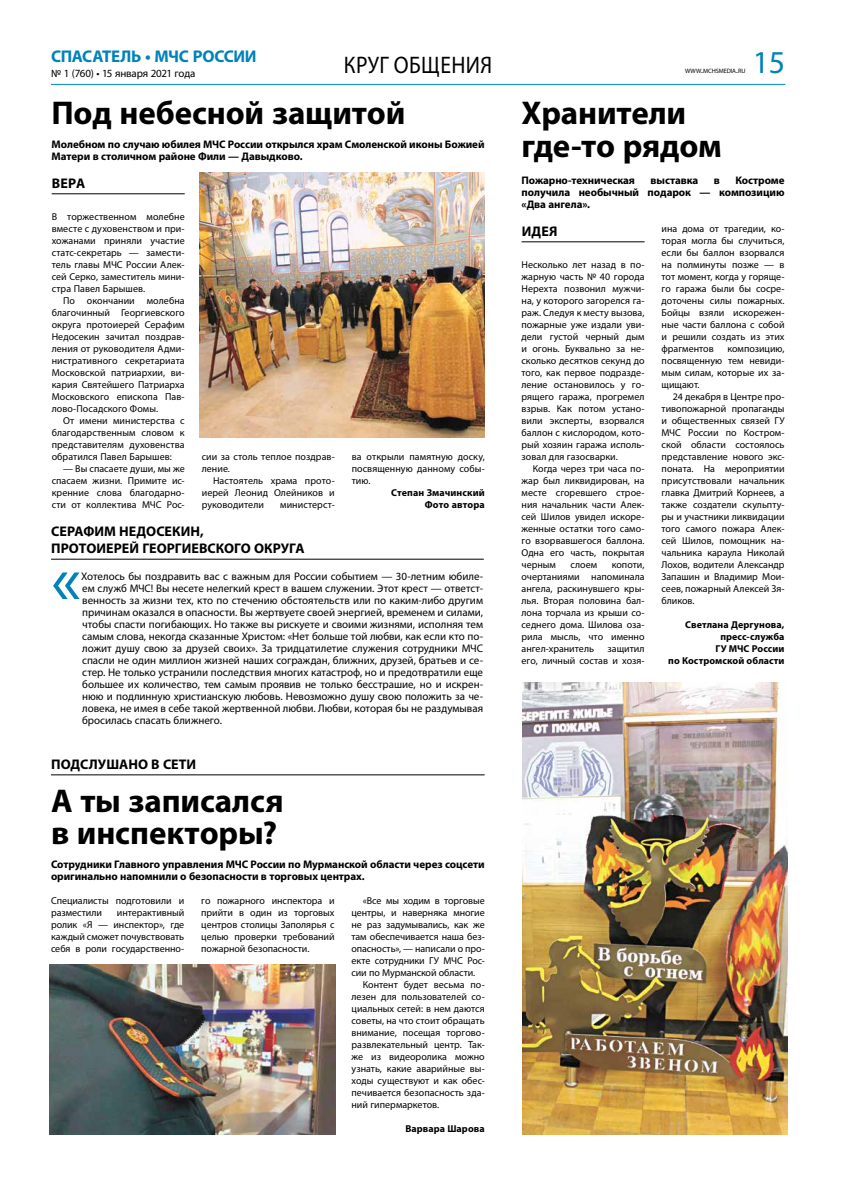
<style>
.page{position:relative;width:842px;height:1191px;background:#fff}
.page>*{position:absolute;margin:0;border:0;box-sizing:border-box;transform-origin:0 0}
.t1{font:72px "Myriad Pro";color:#0082ba}
.t2{font:700 33px/32px "Myriad Pro";letter-spacing:-.005em;color:#000}
.t3{font:32px "Myriad Pro";color:#0082ba}
.t4{font:24px "Myriad Pro";color:#000;scale:.9 1}
.t5{font:700 17px "Myriad Pro";letter-spacing:-.02em;color:#0082ba}
.t6{font:700 14px "Myriad Pro";letter-spacing:.01em;color:#000}
.t7{font:11px/12px "Myriad Pro";letter-spacing:-.005em;color:#000;text-align:justify}
.t8{font:700 11px/12px "Myriad Pro";letter-spacing:-.005em;color:#000}
.t9{font:10px/12px "Myriad Pro";color:#000;text-align:justify}
.t10{font:700 10px/12px "Myriad Pro";letter-spacing:.01em;color:#000;text-align:right}
.t11{font:6.3px "Myriad Pro";letter-spacing:-.01em;color:#000}
.s1{font-size:9px}
</style>
<div class="page">
<hr style="left:51px;top:84px;width:734px;height:1px;background:#0087bb">
<hr style="left:522px;top:241px;width:122px;height:1px;background:#000">
<hr style="left:52px;top:193px;width:133px;height:1px;background:#000">
<hr style="left:51px;top:559px;width:433px;height:1px;background:#000">
<img style="left:199px;top:173px;width:286px;height:265px">
<hr style="left:51px;top:774px;width:434px;height:1px;background:#000">
<img style="left:50px;top:964px;width:285px;height:170px">
<img style="left:523px;top:682px;width:265px;height:452px">
<h3 class="t5" style="left:51px;top:47px;width:207px">СПАСАТЕЛЬ • МЧС РОССИИ</h3>
<p class="t7" style="left:51px;top:67px;width:146px">№ 1 (760) • 15 января 2021 года</p>
<h3 class="t4" style="left:344px;top:50px;width:122px">Круг общения</h3>
<h2 class="t2" style="left:52px;top:98px;width:355px">Под небесной защитой</h2>
<p class="t8" style="left:52px;top:138px;width:434px">Молебном по случаю юбилея МЧС России открылся храм Смоленской иконы Божией<br>Матери в столичном районе Фили — Давыдково.</p>
<h3 class="t6" style="left:52px;top:175px;width:35px">ВЕРА</h3>
<p class="t9" style="left:52px;top:210px;width:135px">В торжественном молебне вместе с духовенством и при&shy;хожанами приняли участие статс-секретарь — замести&shy;тель главы МЧС России Алек&shy;сей Серко, заместитель мини&shy;стра Павел Барышев.</p>
<p class="t9" style="left:52px;top:294px;width:135px;text-indent:11px">По окончании молебна благочинный Георгиевского округа протоиерей Серафим Недосекин зачитал поздрав&shy;ления от руководителя Адми&shy;нистративного секретариата Московской патриархии, ви&shy;кария Святейшего Патриарха Московского епископа Пав&shy;лово-Посадского Фомы.</p>
<p class="t9" style="left:52px;top:414px;width:135px;text-indent:11px">От имени министерства с благодарственным словом к представителям духовенства обратился Павел Барышев:</p>
<p class="t9" style="left:52px;top:462px;width:135px;text-indent:11px">— Вы спасаете души, мы же спасаем жизни. Примите ис&shy;кренние слова благодарно&shy;сти от коллектива МЧС Рос-</p>
<p class="t9" style="left:202px;top:450px;width:135px">сии за столь теплое поздрав&shy;ление.</p>
<p class="t9" style="left:202px;top:474px;width:134px;text-indent:11px">Настоятель храма прото&shy;иерей Леонид Олейников и руководители</p>
<p class="t9" style="left:352px;top:450px;width:135px">ва открыли памятную доску, посвященную данному собы&shy;тию.</p>
<p class="t10" style="left:391px;top:486px;width:95px">Степан Змачинский<br>Фото автора</p>
<p class="t9" style="left:280px;top:498px;width:56px">министерст-</p>
<h3 class="t6" style="left:51px;top:523px;width:19px">Серафим</h3>
<h3 class="t6" style="left:119px;top:523px;width:20px">Недосекин</h3>
<h3 class="t6" style="left:200px;top:523px;width:5px">,</h3>
<h3 class="t6" style="left:51px;top:540px;width:10px">протоиере</h3>
<h3 class="t6" style="left:130px;top:540px;width:30px">й Георгиевского</h3>
<h3 class="t6" style="left:254px;top:540px;width:10px">округа</h3>
<h1 class="t1" style="left:51px;top:535px;width:32px">«</h1>
<p class="t7" style="left:81px;top:570px;width:403px">Хотелось бы поздравить вас с важным для России событием — 30-летним юбиле&shy;ем служб МЧС! Вы несете нелегкий крест в вашем служении. Этот крест — ответст&shy;венность за жизни тех, кто по стечению обстоятельств или по каким-либо другим причинам оказался в опасности. Вы жертвуете своей энергией, временем и силами, чтобы спасти погибающих. Но также вы рискуете и своими жизнями, исполняя тем самым слова, некогда сказанные Христом: «Нет больше той любви, как если кто по&shy;ложит душу свою за друзей своих». За тридцатилетие служения сотрудники МЧС спасли не один миллион жизней наших сограждан, ближних, друзей, братьев и се&shy;стер. Не только устранили последствия многих катастроф, но и предотвратили еще большее их количество, тем самым проявив не только бесстрашие, но и искрен&shy;нюю и подлинную христианскую любовь. Невозможно душу свою положить за че&shy;ловека, не имея в себе такой жертвенной любви. Любви, которая бы не раздумывая бросилась спасать ближнего.</p>
<h3 class="t6" style="left:51px;top:756px;width:21px">Подслушано</h3>
<h3 class="t6" style="left:151px;top:756px;width:21px">в сети</h3>
<h2 class="t2" style="left:51px;top:785px;width:234px">А ты записался в инспекторы?</h2>
<p class="t8" style="left:51px;top:858px;width:435px">Сотрудники Главного управления МЧС России по Мурманской области через соцсети оригинально напомнили о безопасности в торговых центрах.</p>
<p class="t9" style="left:51px;top:894px;width:135px">Специалисты подготовили и разместили</p>
<p class="t9" style="left:51px;top:906px;width:135px;text-indent:66px">интерактивный ролик «Я — инспектор», где каждый сможет почувствовать себя в роли государственно-</p>
<p class="t9" style="left:201px;top:894px;width:135px">го пожарного инспектора и прийти в один из торговых центров столицы Заполярья с целью проверки требований пожарной безопасности.</p>
<p class="t9" style="left:363px;top:894px;width:123px">«Все мы ходим в торговые</p>
<p class="t9" style="left:351px;top:906px;width:135px">центры, и наверняка многие</p>
<p class="t9" style="left:351px;top:918px;width:135px">не раз задумывались, как же</p>
<p class="t9" style="left:351px;top:930px;width:135px">там обеспечивается наша без-</p>
<p class="t9" style="left:351px;top:942px;width:135px">опасность», — написали о про-</p>
<p class="t9" style="left:351px;top:954px;width:135px">екте сотрудники ГУ МЧС Рос-</p>
<p class="t9" style="left:351px;top:966px;width:125px">сии по Мурманской области.</p>
<p class="t9" style="left:363px;top:978px;width:123px">Контент будет весьма по-</p>
<p class="t9" style="left:351px;top:990px;width:135px">лезен для пользователей со-</p>
<p class="t9" style="left:351px;top:1002px;width:135px">циальных сетей: в нем даются</p>
<p class="t9" style="left:351px;top:1014px;width:135px">советы, на что стоит обращать</p>
<p class="t9" style="left:351px;top:1026px;width:135px">внимание, посещая торгово-</p>
<p class="t9" style="left:351px;top:1038px;width:135px">развлекательный центр. Так-</p>
<p class="t9" style="left:351px;top:1050px;width:135px">же из видеоролика можно</p>
<p class="t9" style="left:351px;top:1062px;width:135px">узнать, какие аварийные вы-</p>
<p class="t9" style="left:351px;top:1074px;width:135px">ходы существуют и как обес-</p>
<p class="t9" style="left:351px;top:1086px;width:135px">печивается безопасность зда-</p>
<p class="t9" style="left:351px;top:1098px;width:89px">ний гипермаркетов.</p>
<p class="t10" style="left:405px;top:1122px;width:81px">Варвара Шарова</p>
<h3 class="t3" style="left:753px;top:42px;width:34px">15</h3>
<p class="t11" style="left:685px;top:67px;width:62px">WWW<span class="s1">.</span>MCHSMEDIA<span class="s1">.</span>RU</p>
<h2 class="t2" style="left:521px;top:98px;width:202px">Хранители где-то рядом</h2>
<p class="t8" style="left:521px;top:174px;width:115px">Пожарно-техническая</p>
<p class="t8" style="left:650px;top:174px;width:49px">выставка</p>
<p class="t8" style="left:714px;top:174px;width:8px">в</p>
<p class="t8" style="left:521px;top:174px;width:265px;text-align:justify;text-indent:214px">Костроме получила необычный подарок — композицию «Два ангела».</p>
<h3 class="t6" style="left:522px;top:223px;width:38px">ИДЕЯ</h3>
<p class="t9" style="left:522px;top:258px;width:125px">Несколько лет назад в по&shy;жарную часть № 40 города Нерехта позвонил мужчи&shy;на, у которого загорелся га&shy;раж. Следуя к месту вызова, пожарные уже издали уви&shy;дели густой черный дым и огонь. Буквально за не&shy;сколько десятков секунд до того, как первое подразде&shy;ление остановилось у го&shy;рящего гаража, прогремел взрыв. Как потом устано&shy;вили эксперты, взорвался баллон с кислородом, кото&shy;рый хозяин гаража исполь&shy;зовал для газосварки.</p>
<p class="t9" style="left:522px;top:462px;width:124px;text-indent:11px">Когда через три часа по&shy;жар был ликвидирован, на месте сгоревшего строе&shy;ния начальник части Алек&shy;сей Шилов увидел искоре&shy;женные остатки того само&shy;го взорвавшегося баллона.<br>Одна его часть, покрытая черным</p>
<p class="t9" style="left:662px;top:222px;width:124px">ина дома от трагедии, ко&shy;торая могла бы случиться, если бы баллон взорвался на полминуты позже — в тот момент, когда у горяще&shy;го гаража были бы сосре&shy;доточены силы пожарных.<br>Бойцы взяли искорежен&shy;ные части баллона с собой и решили создать из этих фрагментов</p>
<p class="t9" style="left:662px;top:342px;width:124px;text-indent:66px">композицию, посвященную тем невиди&shy;мым силам, которые их за&shy;щищают.</p>
<p class="t9" style="left:662px;top:390px;width:124px;text-indent:11px">24 декабря в Центре про&shy;тивопожарной пропаганды и общественных связей ГУ МЧС России по Костром&shy;ской области состоялось представление нового экс&shy;поната. На мероприятии присутствовали начальник главка Дмитрий Корнеев, а также создатели скульпту&shy;ры и участники ликвидации того самого пожара Алек&shy;сей Шилов, помощник на&shy;чальника караула Николай Лохов, водители Александр Запашин и Владимир Мои&shy;сеев, пожарный Алексей Зя&shy;бликов.</p>
<p class="t10" style="left:668px;top:618px;width:118px">Светлана Дергунова, пресс-служба<br>ГУ МЧС России<br>по Костромской области</p>
<p class="t9" style="left:522px;top:558px;width:124px;text-indent:90px">копоти, очертаниями напоминала ангела, раскинувшего кры&shy;лья. Вторая половина бал&shy;лона торчала из крыши со&shy;седнего дома. Шилова оза&shy;рила мысль, что именно ангел-хранитель</p>
<p class="t9" style="left:570px;top:558px;width:28px">слоем</p>
<p class="t9" style="left:522px;top:642px;width:124px;text-align:right">защитил<br>его, личный состав и хозя-</p>
</div>
